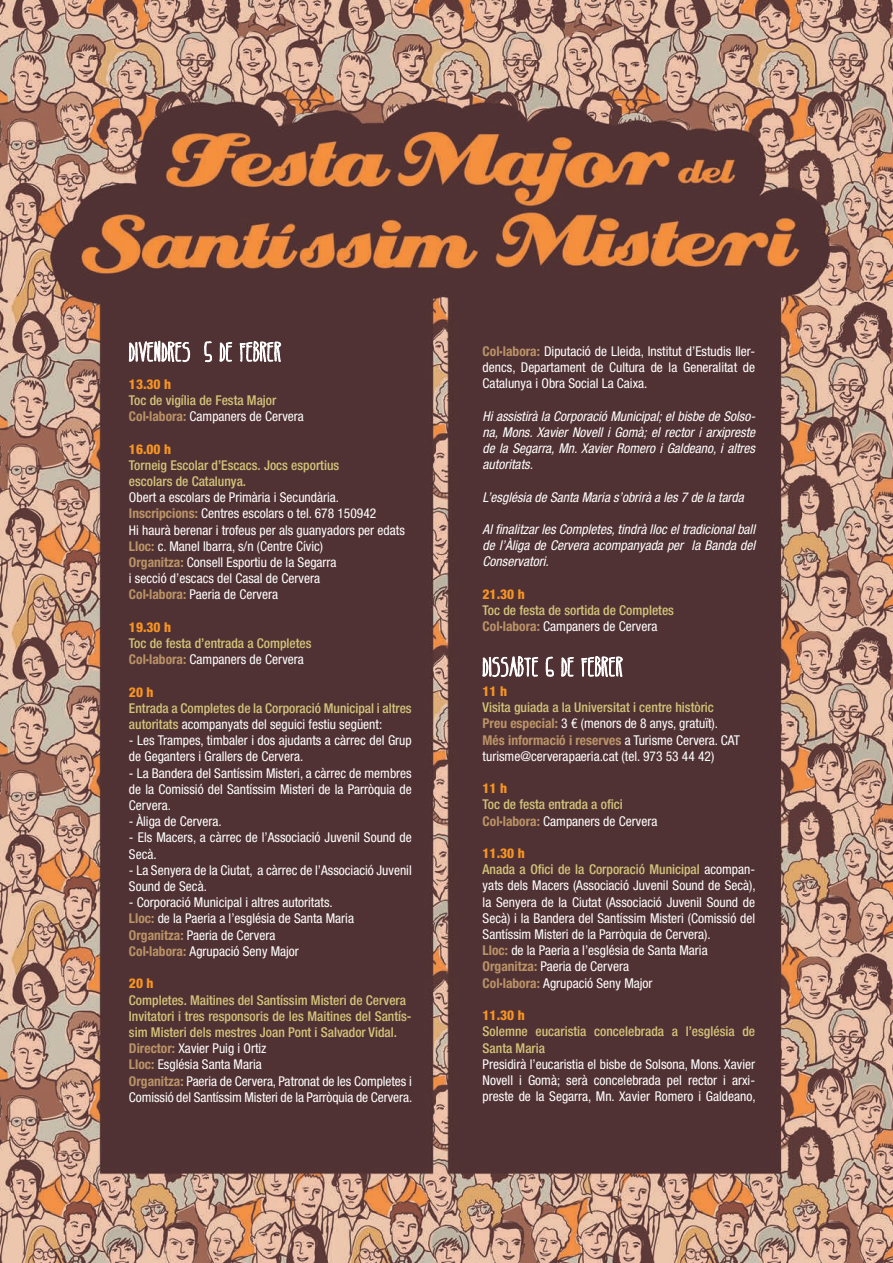
<style>
.page{position:relative;width:893px;height:1263px;background:#fff}
.page>*{position:absolute;margin:0;border:0;box-sizing:border-box;transform-origin:0 0}
.t1{font:condensed 13.5px/16.2px "Helvetica Neue LT Std";color:#fff}
.t2{font:500 condensed 13.5px/16.2px "Helvetica Neue LT Std";color:#d3c47a}
.t3{font:italic condensed 13.5px/16.2px "Helvetica Neue LT Std";color:#fff;text-align:justify}
.t4{font:800 condensed 13.5px "Helvetica Neue LT Std";color:#f79524}
.s1{font-weight:700;color:#ba9367}
.s2{font-weight:400;color:#fff}
.s3{font-weight:500;color:#d3c47a}
.s4{font-weight:800;color:#f79524}
</style>
<div class="page">
<img style="left:0;top:0;width:893px;height:1263px">
<svg style="left:127px;top:288px;width:154px;height:85px;background:#624648"></svg>
<svg style="left:481px;top:603px;width:142px;height:75px;background:#64484a"></svg>
<p class="t4" style="left:129px;top:376px;width:44px">13.30 h</p>
<p class="t2" style="left:129px;top:392px;width:176px">Toc de vigília de Festa Major<br><span class="s1">Col·labora:</span> <span class="s2">Campaners de Cervera</span></p>
<p class="t4" style="left:129px;top:440px;width:44px">16.00 h</p>
<p class="t2" style="left:129px;top:457px;width:212px">Torneig Escolar d’Escacs. Jocs esportius escolars de Catalunya.</p>
<p class="t1" style="left:129px;top:489px;width:277px">Obert a escolars de Primària i Secundària.<br><span class="s1">Inscripcions:</span> Centres escolars o tel. 678 150942<br>Hi haurà berenar i trofeus per als guanyadors per edats <span class="s1">Lloc:</span> c. Manel Ibarra, s/n (Centre Cívic)<br><span class="s1">Organitza:</span> Consell Esportiu de la Segarra<br>i secció d’escacs del Casal de Cervera<br><span class="s1">Col·labora:</span> Paeria de Cervera</p>
<p class="t4" style="left:129px;top:619px;width:44px">19.30 h</p>
<p class="t2" style="left:129px;top:635px;width:184px">Toc de festa d’entrada a Completes<br><span class="s1">Col·labora:</span> <span class="s2">Campaners de Cervera</span></p>
<p class="t4" style="left:129px;top:683px;width:26px">20 h</p>
<p class="t2" style="left:129px;top:700px;width:284px">Entrada a Completes de la Corporació Municipal i altres autoritats <span class="s2">acompanyats del seguici festiu següent:</span></p>
<p class="t1" style="left:129px;top:732px;width:284px">- Les Trampes, timbaler i dos ajudants a càrrec del Grup de Geganters i Grallers de Cervera.</p>
<p class="t1" style="left:129px;top:765px;width:284px;text-align:justify">- La Bandera del Santíssim Misteri, a càrrec de membres de la Comissió del Santíssim Misteri de la Parròquia de Cervera.</p>
<p class="t1" style="left:129px;top:813px;width:94px">- Àliga de Cervera.</p>
<p class="t1" style="left:129px;top:829px;width:284px">- Els Macers, a càrrec de l’Associació Juvenil Sound de<br>Secà.</p>
<p class="t1" style="left:129px;top:862px;width:284px">- La Senyera de la Ciutat, a càrrec de l’Associació Juvenil<br>Sound de Secà.</p>
<p class="t1" style="left:129px;top:894px;width:227px">- Corporació Municipal i altres autoritats.<br><span class="s1">Lloc:</span> de la Paeria a l’església de Santa Maria <span class="s1">Organitza:</span> Paeria de Cervera<br><span class="s1">Col·labora:</span> Agrupació Seny Major</p>
<p class="t4" style="left:129px;top:975px;width:26px">20 h</p>
<p class="t2" style="left:129px;top:991px;width:285px">Completes. Maitines del Santíssim Misteri de Cervera Invitatori i tres responsoris de les Maitines del Santís&shy;sim Misteri dels mestres Joan Pont i Salvador Vidal.<br><span class="s1">Director:</span> <span class="s2">Xavier Puig i Ortiz<br></span><span class="s1">Lloc:</span> <span class="s2">Església Santa Maria<br></span><span class="s1">Organitza:</span> <span class="s2">Paeria de Cervera, Patronat de les Completes i Comissió del Santíssim Misteri de la Parròquia de Cervera.</span></p>
<p class="t1" style="left:483px;top:343px;width:274px;text-align:justify"><span class="s1">Col·labora:</span> Diputació de Lleida, Institut d’Estudis Iler&shy;dencs, Departament de Cultura de la Generalitat de Catalunya i Obra Social La Caixa.</p>
<p class="t3" style="left:483px;top:408px;width:274px">Hi assistirà la Corporació Municipal; el bisbe de Solso&shy;na, Mons. Xavier Novell i Gomà; el rector i arxipreste de la Segarra, Mn. Xavier Romero i Galdeano, i altres autoritats.</p>
<p class="t3" style="left:483px;top:489px;width:263px">L’església de Santa Maria s’obrirà a les 7 de la tarda</p>
<p class="t3" style="left:483px;top:521px;width:274px">Al finalitzar les Completes, tindrà lloc el tradicional ball de l’Àliga de Cervera acompanyada per la Banda del Conservatori.</p>
<p class="t4" style="left:483px;top:586px;width:44px">21.30 h</p>
<p class="t2" style="left:483px;top:602px;width:193px">Toc de festa de sortida de Completes<br><span class="s1">Col·labora:</span> <span class="s2">Campaners de Cervera</span></p>
<p class="t4" style="left:483px;top:683px;width:26px">11 h</p>
<p class="t1" style="left:483px;top:699px;width:259px"><span class="s3">Visita guiada a la Universitat i centre històric </span><span class="s1">Preu especial:</span> 3 € (menors de 8 anys, gratuït).<br><span class="s1">Més informació i reserves</span> a Turisme Cervera. CAT turisme@cerverapaeria.cat (tel. 973 53 44 42)</p>
<p class="t4" style="left:483px;top:780px;width:26px">11 h</p>
<p class="t2" style="left:483px;top:796px;width:176px">Toc de festa entrada a ofici<br><span class="s1">Col·labora:</span> <span class="s2">Campaners de Cervera</span></p>
<p class="t1" style="left:483px;top:845px;width:275px"><span class="s4">11.30 h<br></span><span class="s3">Anada a Ofici de la Corporació Municipal</span> acompan&shy;yats dels Macers (Associació Juvenil Sound de Secà), la Senyera de la Ciutat (Associació Juvenil Sound de Secà) i la Bandera del Santíssim Misteri (Comissió del Santíssim Misteri de la Parròquia de Cervera).<br><span class="s1">Lloc:</span> de la Paeria a l’església de Santa Maria <span class="s1">Organitza:</span> Paeria de Cervera<br><span class="s1">Col·labora:</span> Agrupació Seny Major</p>
<p class="t4" style="left:483px;top:1007px;width:44px">11.30 h</p>
<p class="t2" style="left:483px;top:1023px;width:274px">Solemne eucaristia concelebrada a l’església de<br>Santa Maria</p>
<p class="t1" style="left:483px;top:1056px;width:275px;text-align:justify">Presidirà l’eucaristia el bisbe de Solsona, Mons. Xavier Novell i Gomà; serà concelebrada pel rector i arxi&shy;preste de la Segarra, Mn. Xavier Romero i Galdeano,</p>
</div>
